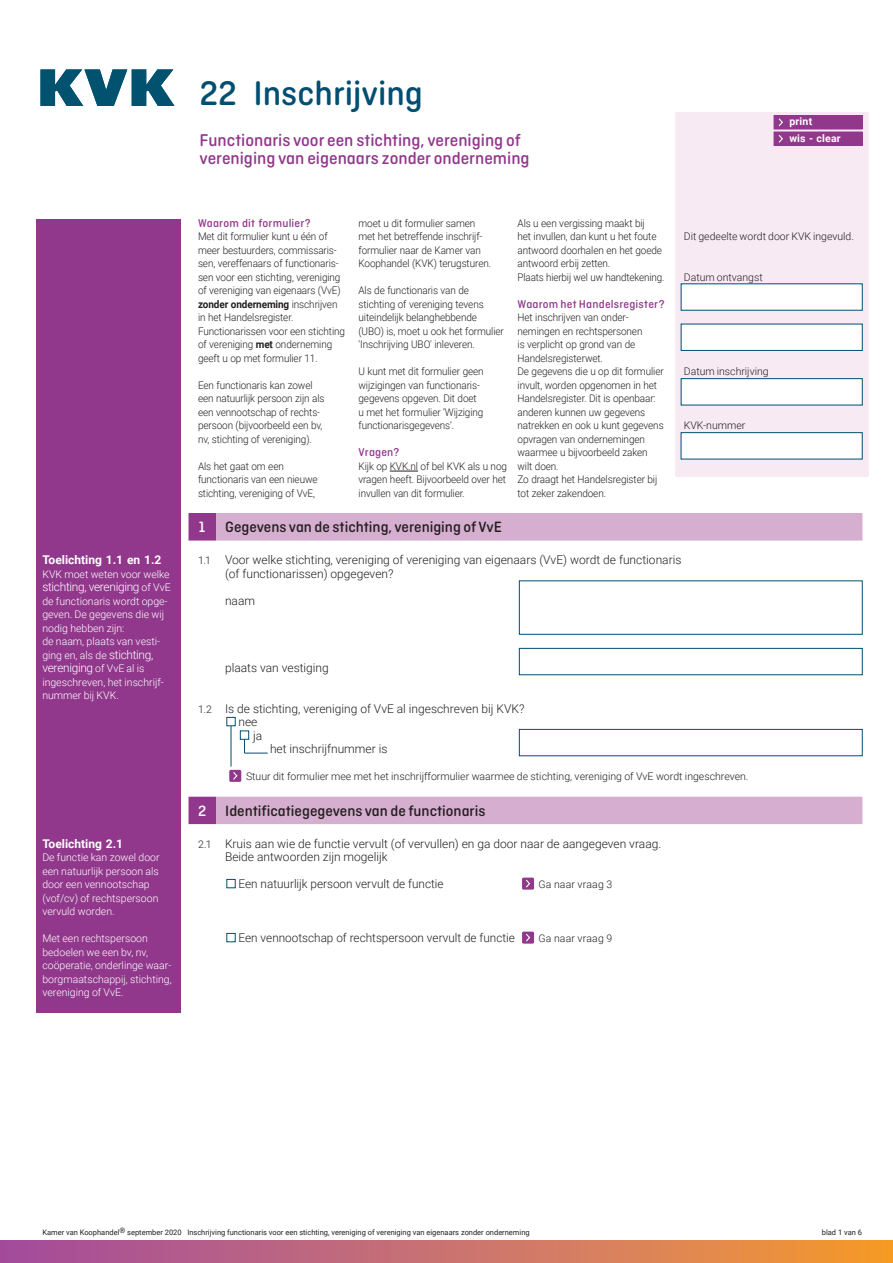
<style>
.page{position:relative;width:893px;height:1263px;background:#fff}
.page>*{position:absolute;margin:0;border:0;box-sizing:border-box;transform-origin:0 0}
.funktie_formulier{font:500 36px "Ciutadella Rounded";color:#004e71}
.doel_formulier{font:500 18px/18px "Ciutadella Rounded";color:#91388c}
.hoofdstuk_titel{font:500 15.75px "Ciutadella Rounded";color:#231f20}
.hoofdstuk_titel_numm{font:500 15.75px "Ciutadella Rounded";color:#fff}
.selectievraag{font:300 12px/13.5px "Roboto";color:#231f20}
.brood{font:300 12px "Roboto";color:#231f20}
.toelichting_brood{font:300 12px "Roboto";letter-spacing:-.025em;color:#fff}
.toelichting_kopje{font:700 12px "Roboto";color:#fff}
.introductie_kopje_nw{font:500 12px "Ciutadella Rounded";letter-spacing:.015em;color:#91388c}
.introductie_brood_nw{font:500 12px "Ciutadella Rounded";letter-spacing:.015em;color:#91388c}
.introductie_brood_nw-2{font:300 10.5px/13.5px "Roboto";letter-spacing:-.01em;color:#231f20;scale:.95 1}
.toelichting_brood-2{font:300 10.5px/13.5px "Roboto";color:#fff}
.verwijzing_naar_vlgd{font:300 10.5px "Roboto";color:#231f20}
.Dit_gedeelte_wordt{font:300 10.5px "Roboto";color:#231f20}
.brood-2{font:300 10.5px "Roboto";letter-spacing:.015em;color:#231f20}
.t1{font:700 10.5px "Roboto";letter-spacing:.02em;color:#fff}
.t2{font:7.5px "Roboto";color:#231f20}
.s1{font-weight:700}
.s2{font-size:10.5px}
.s3{font-size:12px}
</style>
<div class="page">
<div style="left:0;top:1240px;width:893px;height:23px;background:linear-gradient(to right,#a14ba4,#f49a34)"></div>
<div style="left:36px;top:219px;width:144px;height:794px;background:#91388c"></div>
<div style="left:675px;top:112px;width:193px;height:365px;background:#f7eaf3"></div>
<div style="left:681px;top:284px;width:181px;height:26px;background:#fff"></div>
<div style="left:681px;top:324px;width:181px;height:27px;background:#fff;border:1px solid #004e71"></div>
<div style="left:681px;top:378px;width:181px;height:27px;background:#fff;border:1px solid #004e71"></div>
<div style="left:681px;top:432px;width:181px;height:27px;background:#fff;border:1px solid #004e71"></div>
<div style="left:519px;top:648px;width:343px;height:27px;background:#fff;border:1px solid #004e71"></div>
<div style="left:519px;top:729px;width:343px;height:27px;background:#fff;border:1px solid #004e71"></div>
<svg style="left:244px;top:739px;width:24px;height:15px"></svg>
<hr style="left:231px;top:725px;width:1px;height:42px;background:#004e71">
<div style="left:229px;top:770px;width:12px;height:12px;background:#91388c;border-radius:2px"></div>
<svg style="left:233px;top:772px;width:5px;height:8px"></svg>
<div style="left:522px;top:878px;width:12px;height:12px;background:#91388c;border-radius:2px"></div>
<svg style="left:526px;top:879px;width:5px;height:9px"></svg>
<div style="left:522px;top:932px;width:12px;height:12px;background:#91388c;border-radius:2px"></div>
<svg style="left:526px;top:933px;width:5px;height:9px"></svg>
<div style="left:240px;top:731px;width:9px;height:8px;background:#fff;border:1px solid #004e71"></div>
<div style="left:227px;top:717px;width:8px;height:9px;background:#fff;border:1px solid #004e71"></div>
<div style="left:227px;top:933px;width:8px;height:9px;background:#fff;border:1px solid #004e71"></div>
<div style="left:227px;top:879px;width:8px;height:9px;background:#fff;border:1px solid #004e71"></div>
<div style="left:774px;top:132px;width:88px;height:14px;background:#91388c"></div>
<div style="left:774px;top:116px;width:88px;height:13px;background:#91388c"></div>
<div style="left:774px;top:115px;width:88px;height:14px;border:1px solid #91388c"></div>
<div style="left:774px;top:116px;width:14px;height:13px;background:#91388c"></div>
<svg style="left:778px;top:118px;width:5px;height:9px"></svg>
<svg style="left:778px;top:135px;width:5px;height:8px"></svg>
<svg style="left:41px;top:69px;width:133px;height:37px"></svg>
<div style="left:216px;top:797px;width:646px;height:27px;background:#d6aed0"></div>
<div style="left:216px;top:514px;width:646px;height:26px;background:#d6aed0"></div>
<div style="left:216px;top:513px;width:646px;height:27px;border:1px solid #d6aed0"></div>
<svg style="left:390px;top:471px;width:28px;height:1px"></svg>
<div style="left:189px;top:514px;width:26px;height:26px;background:#91388c"></div>
<div style="left:189px;top:513px;width:27px;height:27px;border:1px solid #91388c"></div>
<div style="left:189px;top:797px;width:26px;height:27px;background:#91388c"></div>
<div style="left:189px;top:797px;width:27px;height:27px;border:1px solid #91388c"></div>
<h1 class="funktie_formulier" style="left:200px;top:73px;width:225px">22 Inschrijving</h1>
<h2 class="doel_formulier" style="left:200px;top:131px;width:332px">Functionaris voor een stichting, vereniging of vereniging van eigenaars zonder onderneming</h2>
<p class="introductie_kopje_nw" style="left:198px;top:216px;width:114px">Waarom dit formulier?</p>
<p class="introductie_brood_nw-2" style="left:198px;top:229px;width:156px">Met dit formulier kunt u één of meer bestuurders, commissaris&shy;sen, vereffenaars of functionaris&shy;sen voor een stichting, vereniging of vereniging van eigenaars (VvE) <span class="s1">zonder onderneming</span> inschrijven in het Handelsregister.<br>Functionarissen voor een stichting of vereniging <span class="s1">met</span> onderneming geeft u op met formulier 11.</p>
<p class="introductie_brood_nw-2" style="left:198px;top:378px;width:135px">Een functionaris kan zowel een natuurlijk persoon zijn als een vennootschap of rechts&shy;persoon (bijvoorbeeld een bv, nv, stichting of vereniging).</p>
<p class="introductie_brood_nw-2" style="left:198px;top:459px;width:127px">Als het gaat om een functionaris van een nieuwe stichting, vereniging of VvE,</p>
<p class="introductie_brood_nw-2" style="left:358px;top:216px;width:141px">moet u dit formulier samen met het betreffende inschrijf&shy;formulier naar de Kamer van<br>Koophandel (KVK) terugsturen.</p>
<p class="introductie_brood_nw-2" style="left:358px;top:283px;width:155px">Als de functionaris van de stichting of vereniging tevens uiteindelijk belanghebbende (UBO) is, moet u ook het formulier 'Inschrijving UBO' inleveren.</p>
<p class="introductie_brood_nw-2" style="left:358px;top:364px;width:133px">U kunt met dit formulier geen wijzigingen van functionaris&shy;gegevens opgeven. Dit doet u met het formulier ‘Wijziging functionarisgegevens’.</p>
<p class="introductie_kopje_nw" style="left:358px;top:445px;width:42px">Vragen?</p>
<p class="introductie_brood_nw-2" style="left:358px;top:459px;width:158px;text-align:justify">Kijk op KVK.nl of bel KVK als u nog vragen heeft. Bijvoorbeeld over het invullen van dit formulier.</p>
<h3 class="hoofdstuk_titel_numm" style="left:199px;top:518px;width:8px">1</h3>
<h3 class="hoofdstuk_titel" style="left:225px;top:518px;width:278px">Gegevens van de stichting, vereniging of VvE</h3>
<p class="introductie_brood_nw-2" style="left:518px;top:216px;width:156px">Als u een vergissing maakt bij<br>het invullen, dan kunt u het foute antwoord doorhalen en het goede antwoord erbij zetten.<br>Plaats hierbij wel uw handtekening.</p>
<p class="introductie_brood_nw" style="left:518px;top:297px;width:148px">Waarom het Handelsregister?</p>
<p class="introductie_brood_nw-2" style="left:517px;top:310px;width:155px">Het inschrijven van onder&shy;nemingen en rechtspersonen<br>is verplicht op grond van de<br>Handelsregisterwet.<br>De gegevens die u op dit formulier invult, worden opgenomen in het<br>Handelsregister. Dit is openbaar: anderen kunnen uw gegevens natrekken en ook u kunt gegevens opvragen van ondernemingen waarmee u bijvoorbeeld zaken wilt doen.<br>Zo draagt het Handelsregister bij tot zeker zakendoen.</p>
<p class="t1" style="left:789px;top:114px;width:24px">print</p>
<p class="t1" style="left:789px;top:131px;width:53px">wis - clear</p>
<p class="Dit_gedeelte_wordt" style="left:684px;top:229px;width:172px">Dit gedeelte wordt door KVK ingevuld.</p>
<p class="Dit_gedeelte_wordt" style="left:684px;top:269px;width:80px">Datum ontvangst</p>
<p class="Dit_gedeelte_wordt" style="left:684px;top:364px;width:86px">Datum inschrijving</p>
<p class="Dit_gedeelte_wordt" style="left:684px;top:418px;width:63px">KVK-nummer</p>
<p class="toelichting_kopje" style="left:42px;top:551px;width:121px">Toelichting 1.1 en 1.2</p>
<h4 class="selectievraag" style="left:225px;top:553px;width:458px;text-indent:-27px"><span class="s2">1.1</span> Voor welke stichting, vereniging of vereniging van eigenaars (VvE) wordt de functionaris (of functionarissen) opgegeven?</h4>
<p class="brood" style="left:225px;top:592px;width:32px">naam</p>
<p class="toelichting_brood-2" style="left:42px;top:567px;width:129px">KVK moet weten voor welke</p>
<p class="toelichting_brood" style="left:42px;top:578px;width:130px">stichting, vereniging <span class="s2">of VvE</span></p>
<p class="toelichting_brood-2" style="left:42px;top:594px;width:127px">de functionaris wordt opge&shy;geven. De gegevens die wij nodig hebben zijn:</p>
<p class="toelichting_brood-2" style="left:42px;top:634px;width:119px">de naam, plaats van vesti&shy;ging en, als de <span class="s3">stichting,</span></p>
<p class="toelichting_brood" style="left:42px;top:659px;width:104px">vereniging <span class="s2">of VvE al is</span></p>
<p class="toelichting_brood-2" style="left:42px;top:675px;width:123px">ingeschreven, het inschrijf&shy;nummer bij KVK.</p>
<p class="brood" style="left:225px;top:659px;width:105px">plaats van vestiging</p>
<h4 class="selectievraag" style="left:198px;top:701px;width:328px"><span class="s2">1.2</span> Is de stichting, vereniging of VvE al ingeschreven bij KVK?</h4>
<p class="brood" style="left:238px;top:713px;width:20px">nee</p>
<p class="brood" style="left:253px;top:727px;width:11px">ja</p>
<p class="brood" style="left:270px;top:740px;width:119px">het inschrijfnummer is</p>
<p class="verwijzing_naar_vlgd" style="left:246px;top:769px;width:504px">Stuur dit formulier mee met het inschrijfformulier waarmee de stichting, vereniging of VvE wordt ingeschreven.</p>
<p class="toelichting_kopje" style="left:42px;top:835px;width:82px">Toelichting 2.1</p>
<p class="toelichting_brood-2" style="left:42px;top:850px;width:119px">De functie kan zowel door een natuurlijk persoon als door een vennootschap (vof/cv) of rechtspersoon vervuld worden.</p>
<p class="toelichting_brood-2" style="left:42px;top:931px;width:131px">Met een rechtspersoon bedoelen we een bv, nv, coöperatie, onderlinge waar&shy;borgmaatschappij, stichting, vereniging of VvE.</p>
<h3 class="hoofdstuk_titel_numm" style="left:198px;top:802px;width:10px">2</h3>
<h3 class="hoofdstuk_titel" style="left:225px;top:802px;width:262px">Identificatiegegevens van de functionaris</h3>
<h4 class="selectievraag" style="left:198px;top:836px;width:465px"><span class="s2">2.1</span> Kruis aan wie de functie vervult (of vervullen) en ga door naar de aangegeven vraag.</h4>
<p class="brood" style="left:225px;top:848px;width:164px">Beide antwoorden zijn mogelijk</p>
<p class="brood" style="left:238px;top:875px;width:207px">Een natuurlijk persoon vervult de functie</p>
<p class="brood-2" style="left:538px;top:877px;width:75px">Ga naar vraag 3</p>
<p class="brood" style="left:238px;top:929px;width:278px">Een vennootschap of rechtspersoon vervult de functie</p>
<p class="brood-2" style="left:538px;top:931px;width:75px">Ga naar vraag 9</p>
<p class="t2" style="left:42px;top:1227px;width:489px">Kamer van Koophandel® september 2020 Inschrijving functionaris voor een stichting, vereniging of vereniging van eigenaars zonder onderneming</p>
<p class="t2" style="left:822px;top:1227px;width:42px">blad 1 van 6</p>
</div>
